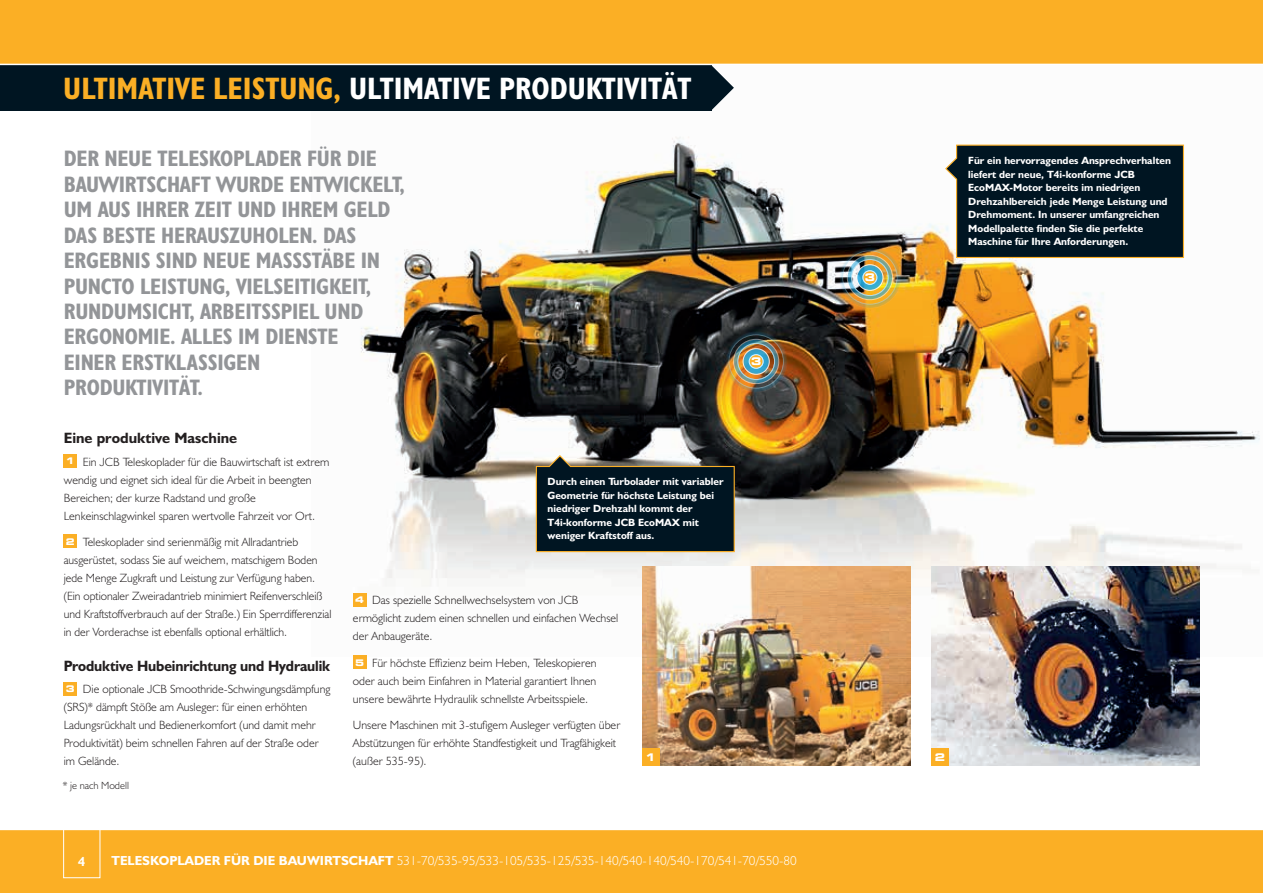
<style>
.page{position:relative;width:1263px;height:893px;background:#fff}
.page>*{position:absolute;margin:0;border:0;box-sizing:border-box;transform-origin:0 0}
.t1{font:31.2px "JCB Bold Condensed";color:#fff}
.t2{font:22.5px/25.5px "JCB Bold Condensed";letter-spacing:-.01em;color:#939598}
.t3{font:15px "JCB Bold";letter-spacing:-.01em;color:#231f20;scale:.96 1}
.t4{font:15px "JCB Bold";letter-spacing:-.01em;color:#231f20}
.t5{font:13.2px "JCB Light";color:#fff}
.t6{font:13.2px "JCB Bold";color:#fff}
.t7{font:12px/18px "JCB Light";color:#231f20}
.t8{font:10.5px/13.5px "JCB Bold";color:#fff}
.t9{font:10.5px "JCB Light";color:#231f20}
.t10{font:700 expanded 10.5px "Square 721 BT";color:#fff}
.s1{color:#fbaf25}
.s2{font-family:"Square 721 BT";font-weight:700;font-stretch:expanded;font-size:9.15px;color:#fff}
.s3{font-family:"JCB Bold"}
</style>
<div class="page">
<img style="left:353px;top:110px;width:907px;height:546px">
<svg style="left:711px;top:65px;width:23px;height:45px"></svg>
<div style="left:0;top:54px;width:711px;height:57px;background:#001522"></div>
<div style="left:0;top:0;width:1263px;height:64px;background:#fbaf25"></div>
<div style="left:0;top:829px;width:1263px;height:64px;background:#fbaf25"></div>
<div style="left:64px;top:454px;width:13px;height:13px;background:#fbaf25"></div>
<div style="left:64px;top:535px;width:13px;height:13px;background:#fbaf25"></div>
<div style="left:64px;top:682px;width:13px;height:13px;background:#fbaf25"></div>
<hr style="left:0;top:64px;width:1263px;height:1px;background:#fff">
<div style="left:63px;top:819px;width:37px;height:59px;border:1px solid #fff"></div>
<img style="left:931px;top:567px;width:268px;height:198px">
<div style="left:931px;top:748px;width:17px;height:17px;background:#fbaf25"></div>
<div style="left:353px;top:593px;width:13px;height:13px;background:#fbaf25"></div>
<div style="left:353px;top:656px;width:13px;height:13px;background:#fbaf25"></div>
<img style="left:642px;top:567px;width:268px;height:198px">
<svg style="left:944px;top:144px;width:240px;height:115px;background:#19282e"></svg>
<svg style="left:535px;top:454px;width:200px;height:99px;background:#1c2b32"></svg>
<div style="left:642px;top:748px;width:17px;height:17px;background:#fbaf25"></div>
<img style="left:724px;top:330px;width:64px;height:63px">
<img style="left:838px;top:246px;width:64px;height:63px">
<hr style="left:0;top:829px;width:1263px;height:1px;background:#fff">
<h1 class="t1" style="left:63px;top:69px;width:630px"><span class="s1">ULTIMATIVE LEISTUNG,</span> ULTIMATIVE PRODUKTIVITÄT</h1>
<p class="t2" style="left:64px;top:145px;width:343px">DER NEUE TELESKOPLADER FÜR DIE<br>BAUWIRTSCHAFT WURDE ENTWICKELT,<br>UM AUS IHRER ZEIT UND IHREM GELD<br>DAS BESTE HERAUSZUHOLEN. DAS<br>ERGEBNIS SIND NEUE MASSSTÄBE IN<br>PUNCTO LEISTUNG, VIELSEITIGKEIT,<br>RUNDUMSICHT, ARBEITSSPIEL UND<br>ERGONOMIE. ALLES IM DIENSTE<br>EINER ERSTKLASSIGEN<br>PRODUKTIVITÄT.</p>
<p class="t4" style="left:64px;top:429px;width:175px">Eine produktive Maschine</p>
<p class="t7" style="left:64px;top:452px;width:267px"><span class="s2">1</span> Ein JCB Teleskoplader für die Bauwirtschaft ist extrem wendig und eignet sich ideal für die Arbeit in beengten Bereichen; der kurze Radstand und große Lenkeinschlagwinkel sparen wertvolle Fahrzeit vor Ort.</p>
<p class="t7" style="left:64px;top:533px;width:269px"><span class="s2">2</span> Teleskoplader sind serienmäßig mit Allradantrieb ausgerüstet, sodass Sie auf weichem, matschigem Boden jede Menge Zugkraft und Leistung zur Verfügung haben. (Ein optionaler Zweiradantrieb minimiert Reifenverschleiß und Kraftstoffverbrauch auf der Straße.) Ein Sperrdifferenzial in der Vorderachse ist ebenfalls optional erhältlich.</p>
<p class="t3" style="left:64px;top:657px;width:279px">Produktive Hubeinrichtung und Hydraulik</p>
<p class="t7" style="left:64px;top:680px;width:268px"><span class="s2">3</span> Die optionale JCB Smoothride-Schwingungsdämpfung (SRS)* dämpft Stöße am Ausleger: für einen erhöhten Ladungsrückhalt und Bedienerkomfort (und damit mehr Produktivität) beim schnellen Fahren auf der Straße oder im Gelände.</p>
<p class="t9" style="left:63px;top:779px;width:67px">* je nach Modell</p>
<p class="t8" style="left:547px;top:475px;width:177px">Durch einen Turbolader mit variabler<br>Geometrie für höchste Leistung bei niedriger Drehzahl kommt der<br>T4i-konforme JCB EcoMAX mit weniger Kraftstoff aus.</p>
<p class="t7" style="left:353px;top:591px;width:267px"><span class="s2">4</span> Das spezielle Schnellwechselsystem von JCB ermöglicht zudem einen schnellen und einfachen Wechsel der Anbaugeräte.</p>
<p class="t7" style="left:353px;top:654px;width:245px;text-align:justify"><span class="s2">5</span> Für höchste Effizienz beim Heben, Teleskopieren oder auch beim Einfahren in Material garantiert Ihnen unsere bewährte Hydraulik schnellste Arbeitsspiele.</p>
<p class="t7" style="left:353px;top:716px;width:269px">Unsere Maschinen mit 3-stufigem Ausleger verfügten über<br>Abstützungen für erhöhte Standfestigkeit und Tragfähigkeit (außer 535-95).</p>
<p class="t10" style="left:645px;top:751px;width:12px">1</p>
<p class="t10" style="left:751px;top:355px;width:12px">3</p>
<p class="t6" style="left:78px;top:853px;width:9px">4</p>
<p class="t5" style="left:112px;top:852px;width:687px"><span class="s3">TELESKOPLADER FÜR DIE BAUWIRTSCHAFT</span> 531-70/535-95/533-105/535-125/535-140/540-140/540-170/541-70/550-80</p>
<p class="t10" style="left:865px;top:271px;width:12px">3</p>
<p class="t8" style="left:968px;top:154px;width:204px">Für ein hervorragendes Ansprechverhalten liefert der neue, T4i-konforme JCB EcoMAX-Motor bereits im niedrigen Drehzahlbereich jede Menge Leistung und Drehmoment. In unserer umfangreichen Modellpalette finden Sie die perfekte Maschine für Ihre Anforderungen.</p>
<p class="t10" style="left:935px;top:751px;width:12px">2</p>
</div>
